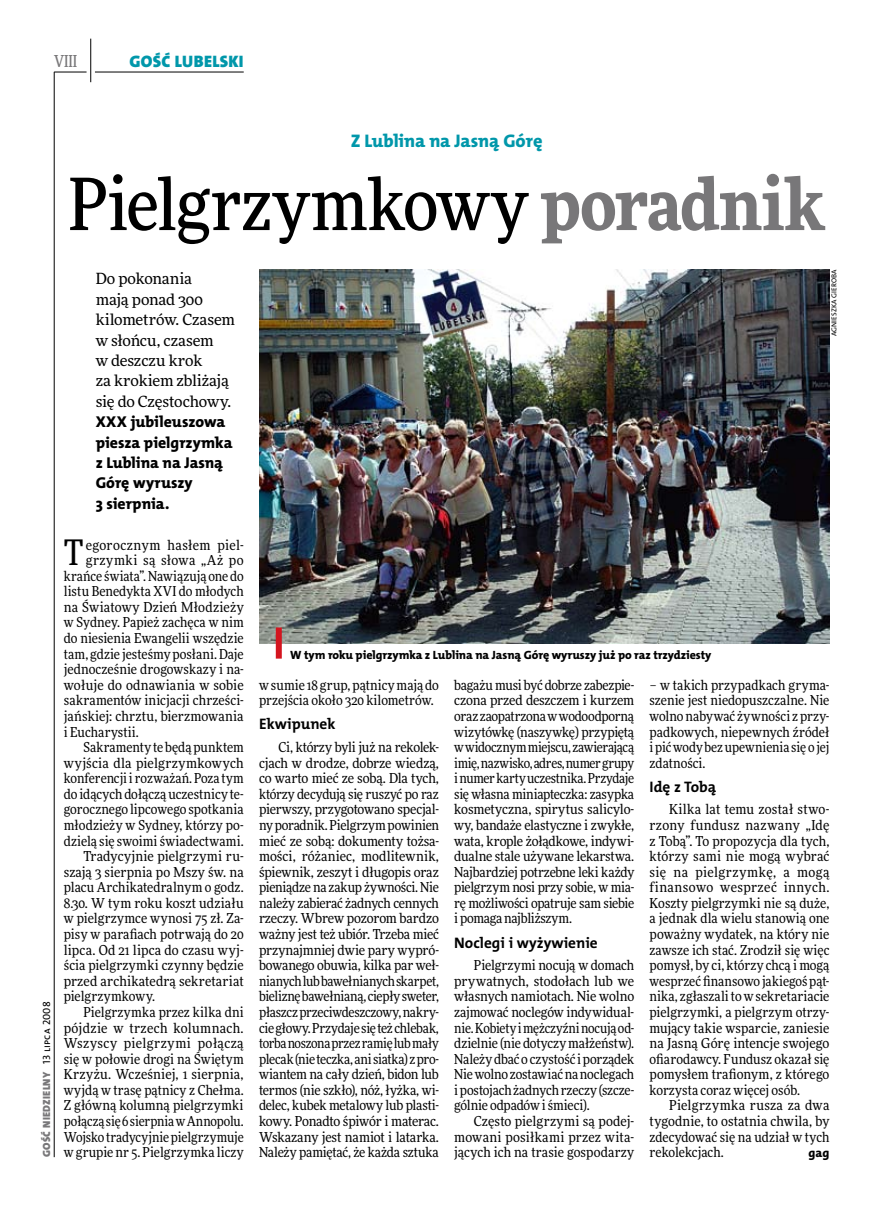
<style>
.page{position:relative;width:872px;height:1221px;background:#fff}
.page>*{position:absolute;margin:0;border:0;box-sizing:border-box;transform-origin:0 0}
.t1{font:500 72px "Freeday Narrow";letter-spacing:-.015em;color:#000}
.t2{font:35.25px "Freeday Narrow News";color:#000}
.t3{font:18.3px "The Mix HP8 Ex Bld";color:#0097aa}
.t4{font:16.65px "The Mix HP9 Blk";letter-spacing:.02em;color:#0097aa}
.t5{font:500 16.5px "Freeday Narrow";color:#787779;scale:.9 1}
.t6{font:15.75px/20.4px "The Mix HP8 Ex Bld";letter-spacing:.02em;color:#000}
.t7{font:15.45px/20.4px "Freeday News";letter-spacing:-.01em;color:#000}
.t8{font:15.3px "The Mix HP7 Bld";color:#000}
.t9{font:13.8px/15.6px "Freeday Narrow News";letter-spacing:.005em;color:#000;text-align:justify}
.t10{font:13.8px "Freeday Narrow News";letter-spacing:.025em;color:#000}
.t11{font:13.8px "Freeday Narrow News";letter-spacing:.03em;color:#000}
.t12{font:13.8px "Freeday Narrow News";letter-spacing:.035em;color:#000}
.t13{font:12.45px "The Mix HP8 Ex Bld";color:#000}
.t14{font:12px "The Mix HP8 Ex Bld";letter-spacing:-.005em;color:#000}
.t15{font:10.5px "The Mix HP9 Blk";letter-spacing:.025em;color:#787779}
.t16{font:7.2px "The Mix HP5 Plain";letter-spacing:.025em;color:#000}
.s1{font-family:"The Mix HP5 Plain";color:#000}
.s2{font-weight:900;color:#787779}
</style>
<div class="page">
<hr style="left:54px;top:72px;width:1px;height:1085px;background:#000">
<hr style="left:90px;top:39px;width:1px;height:43px;background:#000">
<hr style="left:54px;top:72px;width:33px;height:1px;background:#000">
<hr style="left:95px;top:72px;width:149px;height:1px;background:#000">
<img style="left:259px;top:269px;width:570px;height:374px">
<div style="left:276px;top:627px;width:6px;height:31px;background:#d4151f"></div>
<p class="t5" style="left:54px;top:50px;width:27px">VIII</p>
<p class="t4" style="left:129px;top:50px;width:116px">GOŚĆ LUBELSKI</p>
<p class="t15" style="left:40px;top:1156px;width:157px;rotate:-90deg">GOŚĆ NIEDZIELNY <span class="s1">13 lipca 2008</span></p>
<h3 class="t3" style="left:351px;top:129px;width:193px">Z Lublina na Jasną Górę</h3>
<h1 class="t1" style="left:68px;top:159px;width:758px">Pielgrzymkowy <span class="s2">poradnik</span></h1>
<p class="t7" style="left:96px;top:268px;width:141px">Do pokonania<br>mają ponad 300 kilometrów. Czasem w słońcu, czasem<br>w deszczu krok<br>za krokiem zbliżają się do Częstochowy.</p>
<p class="t6" style="left:96px;top:412px;width:138px">XXX jubileuszowa piesza pielgrzymka z Lublina na Jasną<br>Górę wyruszy<br>3 sierpnia.</p>
<h2 class="t2" style="left:64px;top:531px;width:21px">T</h2>
<p class="t10" style="left:86px;top:536px;width:159px">egorocznym hasłem piel-</p>
<p class="t16" style="left:829px;top:336px;width:68px;rotate:-90deg">Agn ieszka Gieroba</p>
<p class="t12" style="left:86px;top:551px;width:159px">grzymki są słowa „Aż po</p>
<p class="t9" style="left:64px;top:568px;width:181px">krańce świata”. Nawiązują one do</p>
<p class="t9" style="left:64px;top:583px;width:181px">listu Benedykta XVI do młodych</p>
<p class="t9" style="left:64px;top:599px;width:181px">na Światowy Dzień Młodzieży</p>
<p class="t9" style="left:64px;top:614px;width:181px">w Sydney. Papież zachęca w nim</p>
<p class="t9" style="left:64px;top:630px;width:181px">do niesienia Ewangelii wszędzie</p>
<p class="t9" style="left:64px;top:645px;width:181px">tam, gdzie jesteśmy posłani. Daje</p>
<p class="t9" style="left:64px;top:661px;width:181px">jednocześnie drogowskazy i na-</p>
<p class="t9" style="left:64px;top:677px;width:181px">wołuje do odnawiania w sobie</p>
<p class="t9" style="left:64px;top:692px;width:181px">sakramentów inicjacji chrześci-</p>
<p class="t9" style="left:64px;top:708px;width:181px">jańskiej: chrztu, bierzmowania</p>
<p class="t9" style="left:64px;top:723px;width:76px">i Eucharystii.</p>
<p class="t9" style="left:83px;top:739px;width:162px">Sakramenty te będą punktem</p>
<p class="t9" style="left:64px;top:754px;width:181px">wyjścia dla pielgrzymkowych</p>
<p class="t9" style="left:64px;top:770px;width:181px">konferencji i rozważań. Poza tym</p>
<p class="t9" style="left:64px;top:786px;width:181px">do idących dołączą uczestnicy te-</p>
<p class="t9" style="left:64px;top:801px;width:181px">gorocznego lipcowego spotkania</p>
<p class="t9" style="left:64px;top:817px;width:181px">młodzieży w Sydney, którzy po-</p>
<p class="t9" style="left:64px;top:832px;width:181px">dzielą się swoimi świadectwami.</p>
<p class="t9" style="left:83px;top:848px;width:162px">Tradycyjnie pielgrzymi ru-</p>
<p class="t9" style="left:64px;top:863px;width:181px">szają 3 sierpnia po Mszy św. na</p>
<p class="t9" style="left:64px;top:879px;width:181px">placu Archikatedralnym o godz.</p>
<p class="t9" style="left:64px;top:895px;width:181px">8.30. W tym roku koszt udziału</p>
<p class="t9" style="left:64px;top:910px;width:181px">w pielgrzymce wynosi 75 zł. Za-</p>
<p class="t9" style="left:64px;top:926px;width:181px">pisy w parafiach potrwają do 20</p>
<p class="t9" style="left:64px;top:941px;width:181px">lipca. Od 21 lipca do czasu wyj-</p>
<p class="t9" style="left:64px;top:957px;width:181px">ścia pielgrzymki czynny będzie</p>
<p class="t9" style="left:64px;top:972px;width:181px">przed archikatedrą sekretariat</p>
<p class="t9" style="left:64px;top:988px;width:93px">pielgrzymkowy.</p>
<p class="t9" style="left:83px;top:1004px;width:162px">Pielgrzymka przez kilka dni</p>
<p class="t10" style="left:64px;top:1019px;width:181px">pójdzie w trzech kolumnach.</p>
<p class="t11" style="left:64px;top:1034px;width:181px">Wszyscy pielgrzymi połączą</p>
<p class="t9" style="left:64px;top:1050px;width:181px">się w połowie drogi na Świętym</p>
<p class="t9" style="left:64px;top:1066px;width:181px">Krzyżu. Wcześniej, 1 sierpnia,</p>
<p class="t9" style="left:64px;top:1081px;width:181px">wyjdą w trasę pątnicy z Chełma.</p>
<p class="t9" style="left:64px;top:1097px;width:181px">Z główną kolumną pielgrzymki</p>
<p class="t9" style="left:64px;top:1112px;width:181px">połączą się 6 sierpnia wAnnopolu.</p>
<p class="t9" style="left:64px;top:1128px;width:181px">Wojsko tradycyjnie pielgrzymuje</p>
<p class="t9" style="left:64px;top:1144px;width:181px">w grupie nr 5. Pielgrzymka liczy</p>
<p class="t14" style="left:290px;top:646px;width:423px">W tym roku pielgrzymka z Lublina na Jasną Górę wyruszy już po raz trzydziesty</p>
<p class="t9" style="left:259px;top:677px;width:181px">w sumie 18 grup, pątnicy mają do przejścia około 320 kilometrów.</p>
<p class="t8" style="left:259px;top:714px;width:78px">Ekwipunek</p>
<p class="t9" style="left:259px;top:739px;width:181px;text-indent:20px">Ci, którzy byli już na rekolek&shy;cjach w drodze, dobrze wiedzą, co warto mieć ze sobą. Dla tych, którzy decydują się ruszyć po raz pierwszy, przygotowano specjal&shy;ny poradnik. Pielgrzym powinien mieć ze sobą: dokumenty tożsa&shy;mości, różaniec, modlitewnik, śpiewnik, zeszyt i długopis oraz pieniądze na zakup żywności. Nie należy zabierać żadnych cennych rzeczy. Wbrew pozorom bardzo ważny jest też ubiór. Trzeba mieć przynajmniej dwie pary wypró&shy;bowanego obuwia, kilka par weł&shy;nianych lub bawełnianych skarpet, bieliznę bawełnianą, ciepły sweter, płaszcz przeciwdeszczowy, nakry&shy;cie głowy. Przydaje się też chlebak, torba noszona przez ramię lub mały plecak (nie teczka, ani siatka) zpro&shy;wiantem na cały dzień, bidon lub termos (nie szkło), nóż, łyżka, wi&shy;delec, kubek metalowy lub plasti&shy;kowy. Ponadto śpiwór i materac.<br>Wskazany jest namiot i latarka.<br>Należy pamiętać, że każda sztuka</p>
<p class="t9" style="left:454px;top:677px;width:181px">bagażu musi być dobrze zabezpie&shy;czona przed deszczem i kurzem oraz zaopatrzona wwodoodporną wizytówkę (naszywkę) przypiętą wwidocznym miejscu, zawierającą imię, nazwisko, adres, numer grupy inumer karty uczestnika. Przydaje się własna miniapteczka: zasypka kosmetyczna, spirytus salicylo&shy;wy, bandaże elastyczne i zwykłe, wata, krople żołądkowe, indywi&shy;dualne stale używane lekarstwa.<br>Najbardziej potrzebne leki każdy pielgrzym nosi przy sobie, w mia&shy;rę możliwości opatruje sam siebie ipomaga najbliższym.</p>
<p class="t8" style="left:454px;top:932px;width:145px">Noclegi i wyżywienie</p>
<p class="t9" style="left:454px;top:957px;width:181px;text-indent:20px">Pielgrzymi nocują w domach prywatnych, stodołach lub we własnych namiotach. Nie wolno zajmować noclegów indywidual&shy;nie. Kobiety imężczyźni nocują od&shy;dzielnie (nie dotyczy małżeństw).<br>Należy dbać o czystość iporządek Nie wolno zostawiać na noclegach ipostojach żadnych rzeczy (szcze&shy;gólnie odpadów i śmieci).</p>
<p class="t9" style="left:454px;top:1112px;width:181px;text-indent:20px">Często pielgrzymi są podej&shy;mowani posiłkami przez wita&shy;jących ich na trasie gospodarzy</p>
<p class="t9" style="left:649px;top:677px;width:181px">– w takich przypadkach gryma&shy;szenie jest niedopuszczalne. Nie wolno nabywać żywności z przy&shy;padkowych, niepewnych źródeł i pić wody bez upewnienia się o jej zdatności.</p>
<p class="t8" style="left:649px;top:776px;width:68px">Idę z Tobą</p>
<p class="t9" style="left:649px;top:801px;width:181px;text-indent:20px">Kilka lat temu został stwo&shy;rzony fundusz nazwany „Idę z Tobą”. To propozycja dla tych, którzy sami nie mogą wybrać się na pielgrzymkę, a mogą finansowo wesprzeć innych.<br>Koszty pielgrzymki nie są duże, a jednak dla wielu stanowią one poważny wydatek, na który nie zawsze ich stać. Zrodził się więc pomysł, by ci, którzy chcą i mogą wesprzeć finansowo jakiegoś pąt&shy;nika, zgłaszali to w sekretariacie pielgrzymki, a pielgrzym otrzy&shy;mujący takie wsparcie, zaniesie na Jasną Górę intencje swojego ofiarodawcy. Fundusz okazał się pomysłem trafionym, z którego korzysta coraz więcej osób.</p>
<p class="t9" style="left:649px;top:1097px;width:181px;text-indent:20px">Pielgrzymka rusza za dwa tygodnie, to ostatnia chwila, by zdecydować się na udział w tych rekolekcjach.</p>
<p class="t13" style="left:808px;top:1144px;width:23px">gag</p>
</div>
